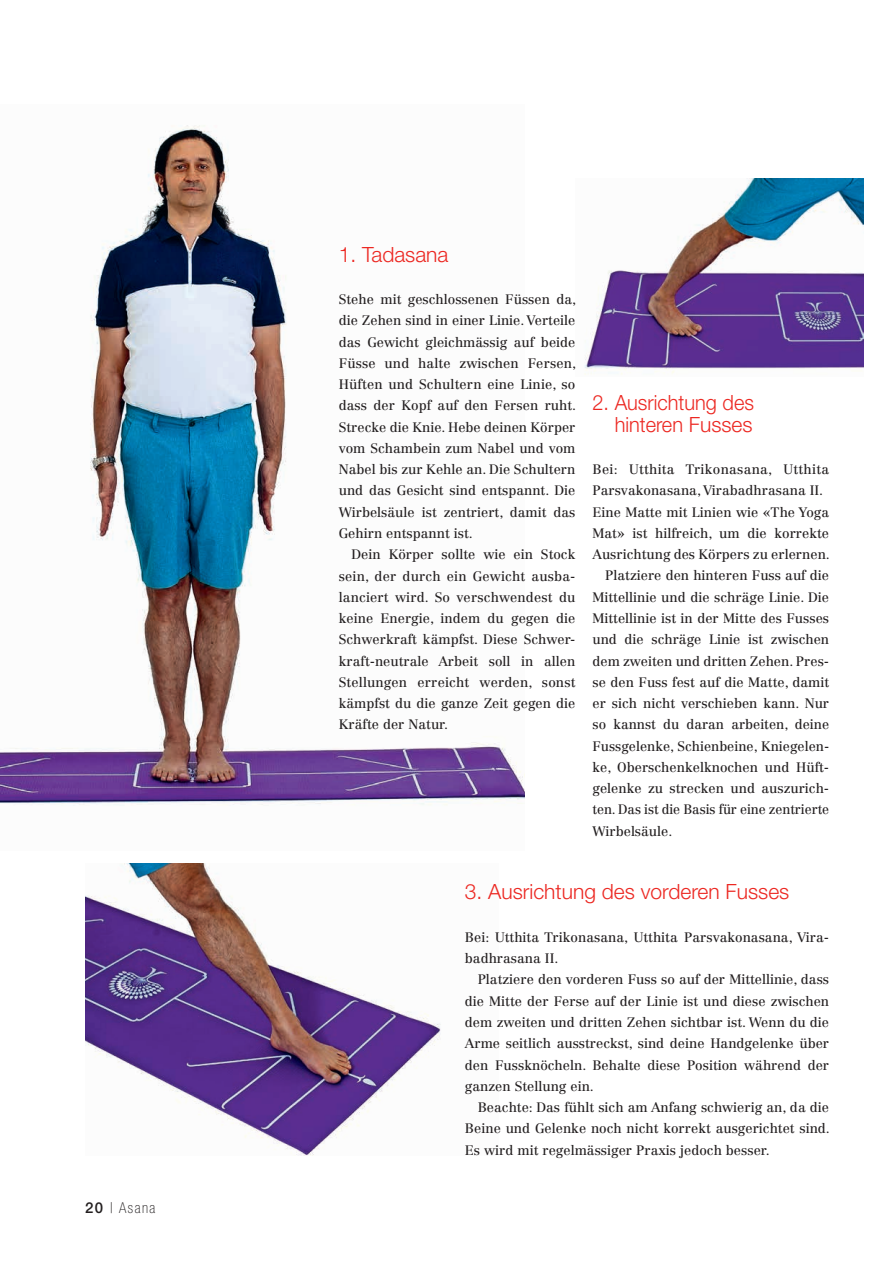
<style>
.page{position:relative;width:893px;height:1263px;background:#fff}
.page>*{position:absolute;margin:0;border:0;box-sizing:border-box;transform-origin:0 0}
.t1{font:300 21px "Helvetica Neue LT Std";color:#ec2822}
.t2{font:300 21px "Helvetica Neue LT Std";color:#ec2822;scale:.95 1}
.t3{font:100 condensed 15px "Helvetica Neue LT Std";letter-spacing:.1em;color:#231f20}
.t4{font:13.5px/21.3px "Centennial LT Std";color:#231f20;text-align:justify}
.t5{font:13.5px "Centennial LT Std";letter-spacing:.02em;color:#231f20}
.s1{font-weight:500;font-stretch:normal}
.s2{color:#fff}
</style>
<div class="page">
<img style="left:584px;top:179px;width:279px;height:196px">
<img style="left:0;top:125px;width:525px;height:680px">
<img style="left:85px;top:863px;width:356px;height:292px">
<p class="t3" style="left:85px;top:1199px;width:72px"><span class="s1">20</span> | Asana</p>
<h1 class="t1" style="left:339px;top:241px;width:111px">1. Tadasana</h1>
<p class="t4" style="left:339px;top:289px;width:239px">Stehe mit geschlossenen Füssen da, die Zehen sind in einer Linie. Verteile das Gewicht gleichmässig auf beide Füsse und halte zwischen Fersen, Hüften und Schultern eine Linie, so dass der Kopf auf den Fersen ruht.<br>Strecke die Knie. Hebe deinen Körper vom Schambein zum Nabel und vom Nabel bis zur Kehle an. Die Schultern und das Gesicht sind entspannt. Die Wirbelsäule ist zentriert, damit das Gehirn entspannt ist.</p>
<p class="t4" style="left:339px;top:544px;width:238px;text-indent:13px">Dein Körper sollte wie ein Stock sein, der durch ein Gewicht ausba&shy;lanciert wird. So verschwendest du keine Energie, indem du gegen die Schwerkraft kämpfst. Diese Schwer&shy;kraft-neutrale Arbeit soll in allen Stellungen erreicht werden, sonst kämpfst du die ganze Zeit gegen die Kräfte der Natur.</p>
<h1 class="t2" style="left:592px;top:390px;width:171px">2. Ausrichtung des</h1>
<h1 class="t2" style="left:592px;top:411px;width:170px"><span class="s2">2.</span> hinteren Fusses</h1>
<p class="t5" style="left:592px;top:461px;width:238px">Bei: Utthita Trikonasana, Utthita</p>
<p class="t4" style="left:592px;top:480px;width:232px">Parsvakonasana, Virabadhrasana II.</p>
<p class="t4" style="left:592px;top:501px;width:238px">Eine Matte mit Linien wie «The Yoga</p>
<p class="t4" style="left:592px;top:523px;width:238px">Mat» ist hilfreich, um die korrekte</p>
<p class="t4" style="left:592px;top:544px;width:239px">Ausrichtung des Körpers zu erlernen.</p>
<p class="t4" style="left:605px;top:565px;width:225px">Platziere den hinteren Fuss auf die</p>
<p class="t4" style="left:592px;top:586px;width:238px">Mittellinie und die schräge Linie. Die</p>
<p class="t4" style="left:592px;top:608px;width:238px">Mittellinie ist in der Mitte des Fusses</p>
<p class="t4" style="left:592px;top:629px;width:238px">und die schräge Linie ist zwischen</p>
<p class="t4" style="left:592px;top:650px;width:238px">dem zweiten und dritten Zehen. Pres-</p>
<p class="t4" style="left:592px;top:671px;width:238px">se den Fuss fest auf die Matte, damit</p>
<p class="t4" style="left:592px;top:693px;width:238px">er sich nicht verschieben kann. Nur</p>
<p class="t4" style="left:592px;top:714px;width:238px">so kannst du daran arbeiten, deine</p>
<p class="t4" style="left:592px;top:735px;width:238px">Fussgelenke, Schienbeine, Kniegelen-</p>
<p class="t4" style="left:592px;top:756px;width:238px">ke, Oberschenkelknochen und Hüft-</p>
<p class="t4" style="left:592px;top:778px;width:238px">gelenke zu strecken und auszurich-</p>
<p class="t4" style="left:592px;top:799px;width:238px">ten. Das ist die Basis für eine zentrierte</p>
<p class="t4" style="left:592px;top:820px;width:81px">Wirbelsäule.</p>
<h1 class="t1" style="left:465px;top:879px;width:326px">3. Ausrichtung des vorderen Fusses</h1>
<p class="t4" style="left:465px;top:926px;width:366px">Bei: Utthita Trikonasana, Utthita Parsvakonasana, Vira&shy;badhrasana II.</p>
<p class="t4" style="left:465px;top:969px;width:366px;text-indent:13px">Platziere den vorderen Fuss so auf der Mittellinie, dass die Mitte der Ferse auf der Linie ist und diese zwischen dem zweiten und dritten Zehen sichtbar ist. Wenn du die Arme seitlich ausstreckst, sind deine Handgelenke über den Fussknöcheln. Behalte diese Position während der ganzen Stellung ein.</p>
<p class="t4" style="left:465px;top:1097px;width:367px;text-indent:13px">Beachte: Das fühlt sich am Anfang schwierig an, da die Beine und Gelenke noch nicht korrekt ausgerichtet sind.<br>Es wird mit regelmässiger Praxis jedoch besser.</p>
</div>
